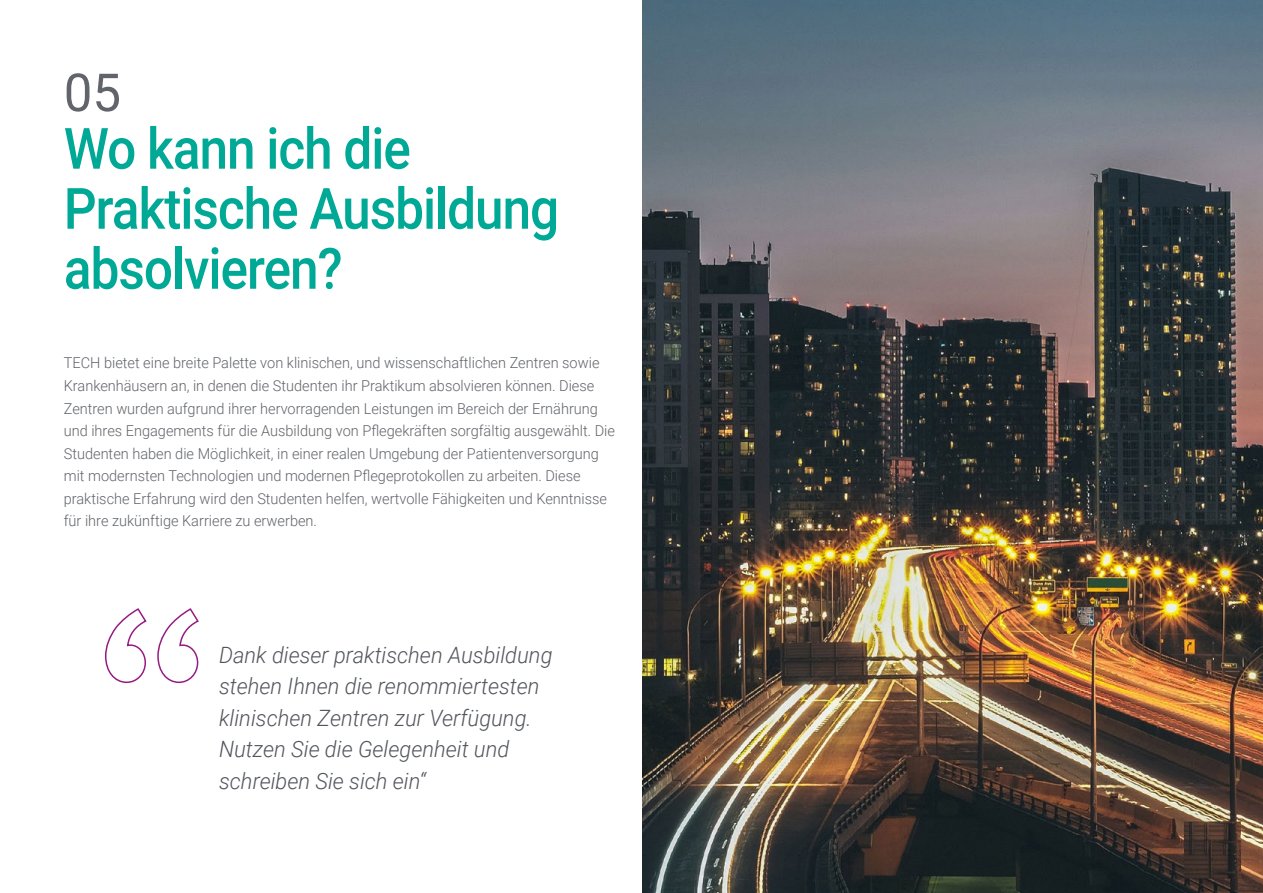
<style>
.page{position:relative;width:1263px;height:893px;background:#fff}
.page>*{position:absolute;margin:0;border:0;box-sizing:border-box;transform-origin:0 0}
.t1{font:500 57px/60px "Roboto";letter-spacing:-.02em;color:#00a996;scale:.9 1}
.t2{font:52.5px "Roboto";color:#61646a}
.t3{font:italic 300 22.5px/31.5px "Roboto";color:#52555b}
.t4{font:300 15px/22.5px "Roboto";color:#61646a}
</style>
<div class="page">
<svg style="left:105px;top:608px;width:94px;height:76px"></svg>
<img style="left:642px;top:0;width:621px;height:893px">
<h2 class="t2" style="left:64px;top:56px;width:59px">05</h2>
<h1 class="t1" style="left:64px;top:116px;width:552px">Wo kann ich die<br>Praktische Ausbildung absolvieren?</h1>
<p class="t4" style="left:64px;top:351px;width:553px">TECH bietet eine breite Palette von klinischen, und wissenschaftlichen Zentren sowie Krankenhäusern an, in denen die Studenten ihr Praktikum absolvieren können. Diese Zentren wurden aufgrund ihrer hervorragenden Leistungen im Bereich der Ernährung und ihres Engagements für die Ausbildung von Pflegekräften sorgfältig ausgewählt. Die Studenten haben die Möglichkeit, in einer realen Umgebung der Patientenversorgung mit modernsten Technologien und modernen Pflegeprotokollen zu arbeiten. Diese praktische Erfahrung wird den Studenten helfen, wertvolle Fähigkeiten und Kenntnisse für ihre zukünftige Karriere zu erwerben.</p>
<h3 class="t3" style="left:219px;top:638px;width:335px">Dank dieser praktischen Ausbildung stehen Ihnen die renommiertesten klinischen Zentren zur Verfügung.<br>Nutzen Sie die Gelegenheit und schreiben Sie sich ein“</h3>
</div>
